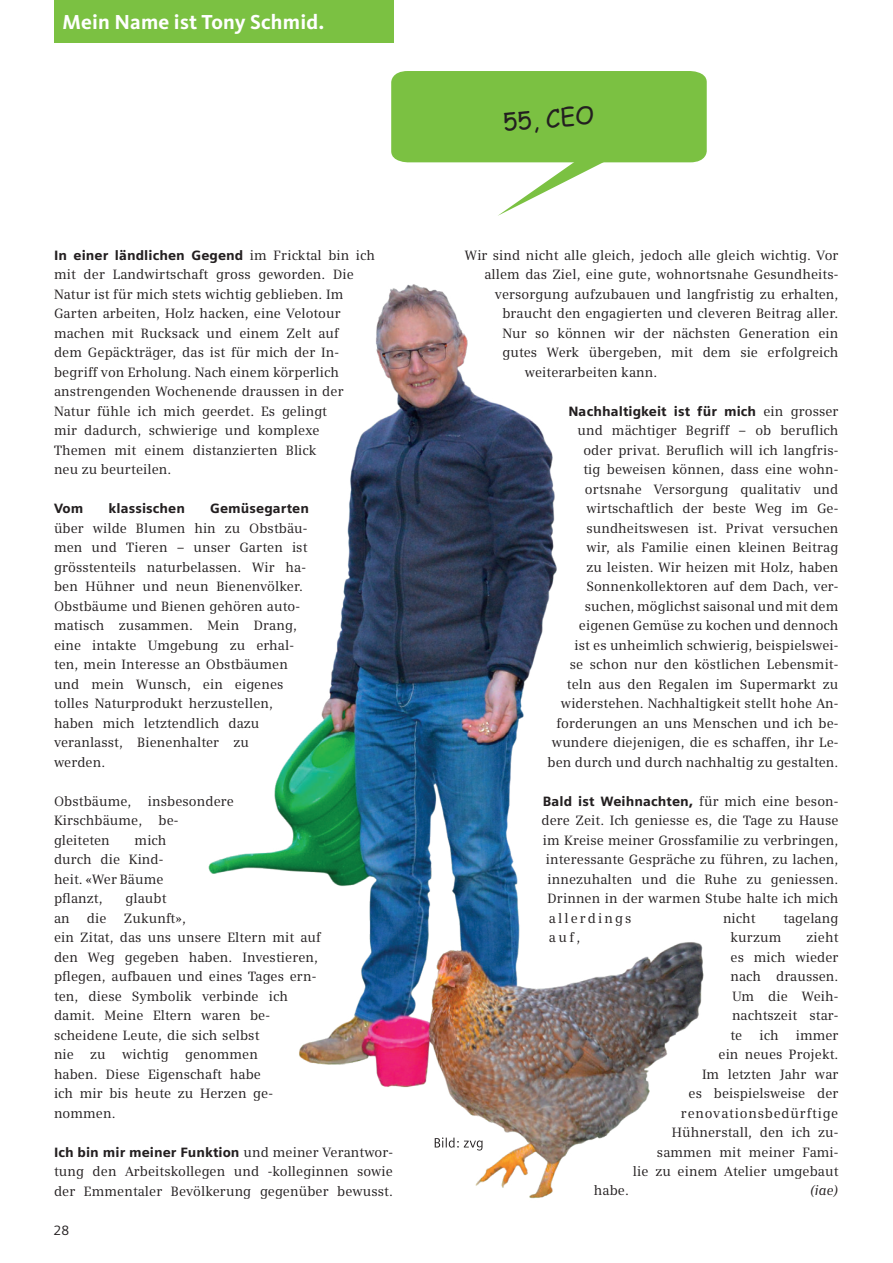
<style>
.page{position:relative;width:893px;height:1263px;background:#fff}
.page>*{position:absolute;margin:0;border:0;box-sizing:border-box;transform-origin:0 0}
.t1{font:24px "Comic Sans MS";color:#231f20}
.t2{font:700 21px "Kievit OT";letter-spacing:.01em;color:#fff}
.t3{font:13.5px/19.5px "Siemens Serif";letter-spacing:.005em;color:#231f20}
.t4{font:900 13.5px "Siemens Sans";letter-spacing:.005em;color:#231f20}
.t5{font:13.5px "Siemens Serif";letter-spacing:.155em;color:#231f20}
.t6{font:italic 13.5px "Siemens Serif";color:#231f20}
.t7{font:13.5px "Siemens Slab";color:#231f20}
.s1{font-family:"Siemens Serif";font-weight:400}
</style>
<div class="page">
<div style="left:54px;top:0;width:339px;height:43px;background:#7bc142"></div>
<svg style="left:391px;top:71px;width:316px;height:145px"></svg>
<img style="left:208px;top:284px;width:496px;height:915px">
<svg style="left:435px;top:1137px;width:48px;height:13px"></svg>
<h2 class="t2" style="left:63px;top:9px;width:263px">Mein Name ist Tony Schmid.</h2>
<p class="t4" style="left:54px;top:247px;width:323px">In einer ländlichen Gegend <span class="s1">im Fricktal bin ich</span></p>
<p class="t3" style="left:54px;top:265px;width:302px">mit der Landwirtschaft gross geworden. Die Natur ist für mich stets wichtig geblieben. Im Garten arbeiten, Holz hacken, eine Velotour machen mit Rucksack und einem Zelt auf dem Gepäckträger, das ist für mich der In&shy;begriff von Erholung. Nach einem körperlich anstrengenden Wochenende draussen in der Natur fühle ich mich geerdet. Es gelingt<br>mir dadurch, schwierige und komplexe Themen mit einem distanzierten Blick<br>neu zu beurteilen.</p>
<p class="t4" style="left:54px;top:501px;width:31px">Vom</p>
<p class="t4" style="left:109px;top:501px;width:78px">klassischen</p>
<p class="t4" style="left:210px;top:501px;width:100px">Gemüsegarten</p>
<p class="t3" style="left:54px;top:519px;width:255px">über wilde Blumen hin zu Obstbäu&shy;men und Tieren – unser Garten ist grösstenteils naturbelassen. Wir ha&shy;ben Hühner und neun Bienenvölker.<br>Obstbäume und Bienen gehören auto&shy;matisch zusammen. Mein Drang, eine intakte Umgebung zu erhal&shy;ten, mein Interesse an Obstbäumen und mein Wunsch, ein eigenes tolles Naturprodukt herzustellen, haben mich letztendlich dazu veranlasst, Bienenhalter zu<br>werden.</p>
<p class="t3" style="left:54px;top:791px;width:182px">Obstbäume, insbesondere<br>Kirschbäume, be&shy;gleiteten</p>
<p class="t3" style="left:54px;top:830px;width:114px;text-indent:81px">mich durch die Kind&shy;heit. «Wer Bäume pflanzt,</p>
<p class="t3" style="left:126px;top:889px;width:42px">glaubt</p>
<p class="t3" style="left:54px;top:908px;width:269px;text-indent:70px">Zukunft»,<br>ein Zitat, das uns unsere Eltern mit auf den Weg gegeben haben. Investieren, pflegen, aufbauen und eines Tages ern&shy;ten, diese Symbolik verbinde ich damit. Meine Eltern waren be&shy;scheidene Leute, die sich selbst<br>nie zu wichtig genommen<br>haben. Diese Eigenschaft habe<br>ich mir bis heute zu Herzen ge&shy;nommen.</p>
<p class="t4" style="left:54px;top:1144px;width:341px">Ich bin mir meiner Funktion <span class="s1">und meiner Verantwor-</span></p>
<p class="t3" style="left:54px;top:1162px;width:341px">tung den Arbeitskollegen und -kolleginnen sowie der Emmentaler Bevölkerung gegenüber bewusst.</p>
<p class="t3" style="left:54px;top:908px;width:17px">an</p>
<p class="t3" style="left:87px;top:908px;width:21px">die</p>
<p class="t7" style="left:54px;top:1223px;width:17px">28</p>
<h1 class="t1" style="left:501px;top:105px;width:93px;rotate:-5deg">55, CEO</h1>
<p class="t3" style="left:465px;top:245px;width:375px">Wir sind nicht alle gleich, jedoch alle gleich wichtig. Vor</p>
<p class="t3" style="left:484px;top:265px;width:356px">allem das Ziel, eine gute, wohnortsnahe Gesundheits-</p>
<p class="t3" style="left:495px;top:284px;width:345px">versorgung aufzubauen und langfristig zu erhalten,</p>
<p class="t3" style="left:502px;top:304px;width:338px">braucht den engagierten und cleveren Beitrag aller.</p>
<p class="t3" style="left:502px;top:323px;width:338px">Nur so können wir der nächsten Generation ein</p>
<p class="t3" style="left:502px;top:343px;width:338px">gutes Werk übergeben, mit dem sie erfolgreich</p>
<p class="t3" style="left:525px;top:362px;width:134px">weiterarbeiten kann.</p>
<p class="t4" style="left:568px;top:403px;width:272px">Nachhaltigkeit ist für mich <span class="s1">ein grosser</span></p>
<p class="t3" style="left:547px;top:421px;width:293px;text-align:right">und mächtiger Begriff – ob beruflich oder privat. Beruflich will ich langfris-<br>tig beweisen können, dass eine wohn&shy;ortsnahe Versorgung qualitativ und wirtschaftlich der beste Weg im Ge&shy;sundheitswesen ist. Privat versuchen<br>wir, als Familie einen kleinen Beitrag<br>zu leisten. Wir heizen mit Holz, haben Sonnenkollektoren auf dem Dach, ver&shy;suchen, möglichst saisonal und mit dem eigenen Gemüse zu kochen und dennoch<br>ist es unheimlich schwierig, beispielswei-<br>se schon nur den köstlichen Lebensmit&shy;teln aus den Regalen im Supermarkt zu widerstehen. Nachhaltigkeit stellt hohe An&shy;forderungen an uns Menschen und ich be&shy;wundere diejenigen, die es schaffen, ihr Le&shy;ben durch und durch nachhaltig zu gestalten.</p>
<p class="t4" style="left:543px;top:793px;width:297px">Bald ist Weihnachten, <span class="s1">für mich eine beson-</span></p>
<p class="t3" style="left:541px;top:811px;width:299px">dere Zeit. Ich geniesse es, die Tage zu Hause</p>
<p class="t3" style="left:543px;top:830px;width:297px">im Kreise meiner Grossfamilie zu verbringen,</p>
<p class="t3" style="left:546px;top:850px;width:294px">interessante Gespräche zu führen, zu lachen,</p>
<p class="t3" style="left:547px;top:869px;width:293px">innezuhalten und die Ruhe zu geniessen.</p>
<p class="t3" style="left:547px;top:889px;width:293px">Drinnen in der warmen Stube halte ich mich</p>
<p class="t5" style="left:549px;top:910px;width:84px">allerdings</p>
<p class="t3" style="left:723px;top:908px;width:34px">nicht</p>
<p class="t3" style="left:783px;top:908px;width:57px">tagelang</p>
<p class="t3" style="left:549px;top:928px;width:33px">auf,</p>
<p class="t3" style="left:730px;top:928px;width:52px">kurzum</p>
<p class="t3" style="left:730px;top:928px;width:110px;text-align:justify;text-indent:76px">zieht es mich wieder nach draussen.<br>Um die Weih&shy;nachtszeit star&shy;te</p>
<p class="t3" style="left:759px;top:1025px;width:21px">ich</p>
<p class="t3" style="left:633px;top:1025px;width:207px;text-align:right">immer<br>ein neues Projekt.<br>Im letzten Jahr war<br>es beispielsweise der renovationsbedürftige<br>Hühnerstall, den ich zu&shy;sammen mit meiner Fami-<br>lie zu einem Atelier umgebaut</p>
<p class="t3" style="left:594px;top:1181px;width:37px">habe.</p>
<p class="t6" style="left:810px;top:1183px;width:30px">(iae)</p>
</div>
